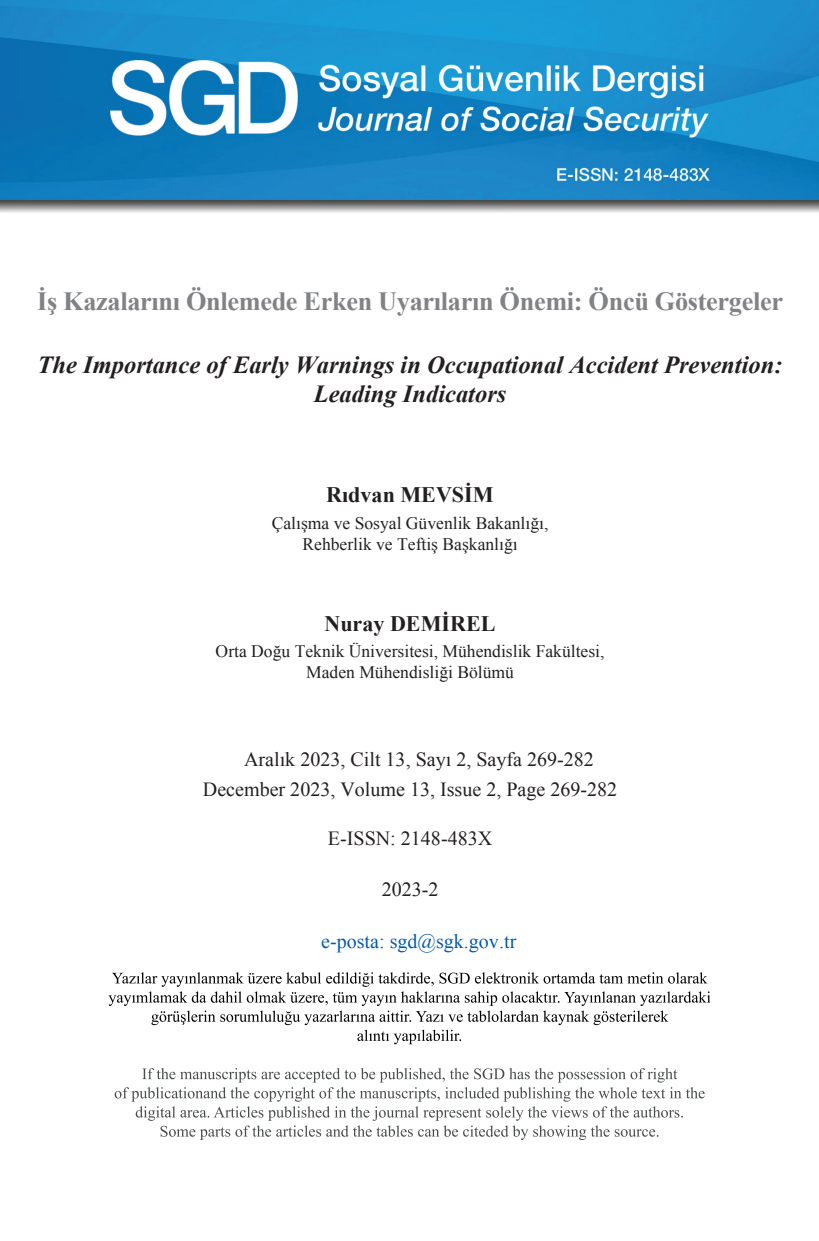
<style>
.page{position:relative;width:819px;height:1241px;background:#fff}
.page>*{position:absolute;margin:0;border:0;box-sizing:border-box;transform-origin:0 0}
.t1{font:700 26.25px "Times New Roman";letter-spacing:-.01em;color:#808285}
.t2{font:italic 700 24.5px/29.4px "Times New Roman";color:#231f20;text-align:center}
.t3{font:700 22.05px "Times New Roman";color:#231f20}
.t4{font:20.12px/30.6px "Times New Roman";color:#231f20}
.t5{font:20.12px "Times New Roman";color:#005bab}
.t6{font:17.5px/21px "Times New Roman";color:#231f20;text-align:center}
</style>
<div class="page">
<svg style="left:108px;top:972px;width:602px;height:72px"></svg>
<svg style="left:115px;top:1068px;width:589px;height:71px"></svg>
<img style="left:0;top:0;width:819px;height:213px">
<h1 class="t1" style="left:37px;top:283px;width:747px">İş Kazalarını Önlemede Erken Uyarıların Önemi: Öncü Göstergeler</h1>
<h2 class="t2" style="left:38px;top:349px;width:746px">The Importance of Early Warnings in Occupational Accident Prevention:<br>Leading Indicators</h2>
<p class="t3" style="left:326px;top:479px;width:169px">Rıdvan MEVSİM</p>
<p class="t6" style="left:272px;top:512px;width:278px">Çalışma ve Sosyal Güvenlik Bakanlığı,<br>Rehberlik ve Teftiş Başkanlığı</p>
<p class="t3" style="left:324px;top:608px;width:173px">Nuray DEMİREL</p>
<p class="t6" style="left:216px;top:640px;width:390px">Orta Doğu Teknik Üniversitesi, Mühendislik Fakültesi,<br>Maden Mühendisliği Bölümü</p>
<p class="t4" style="left:203px;top:743px;width:416px;text-indent:41px">Aralık 2023, Cilt 13, Sayı 2, Sayfa 269-282<br>December 2023, Volume 13, Issue 2, Page 269-282</p>
<p class="t4" style="left:328px;top:822px;width:166px">E-ISSN: 2148-483X</p>
<p class="t4" style="left:381px;top:873px;width:58px">2023-2</p>
<p class="t5" style="left:321px;top:927px;width:197px">e-posta: sgd@sgk.gov.tr</p>
</div>
